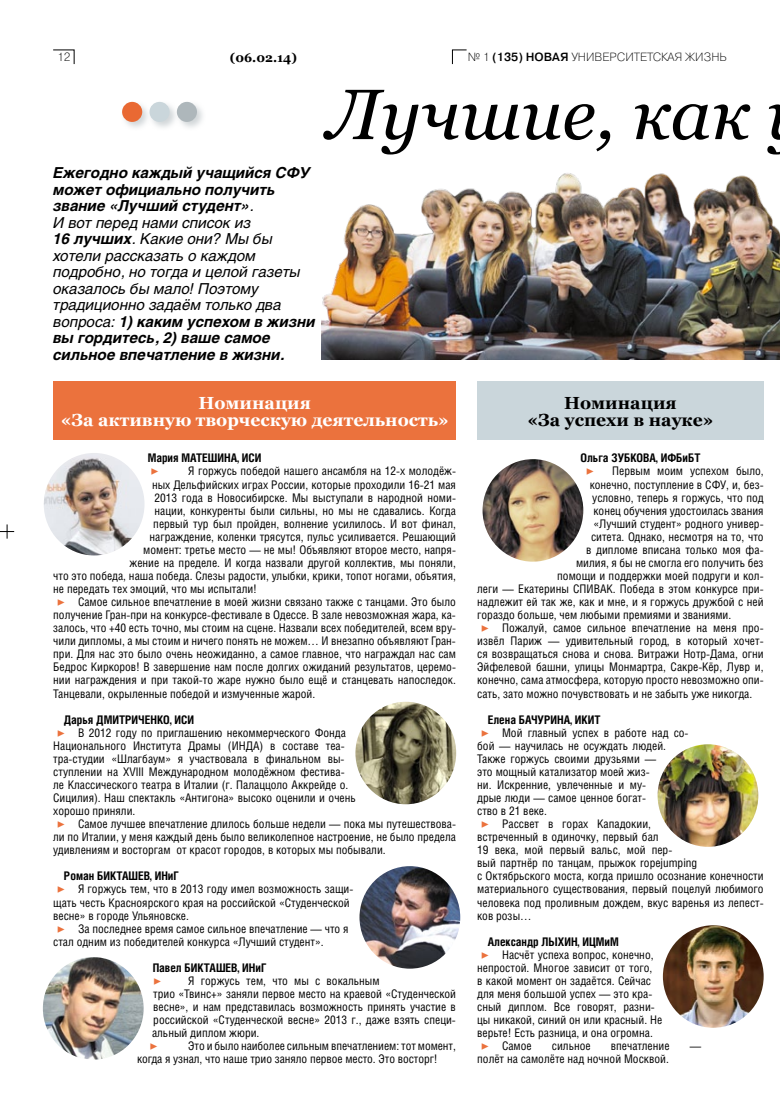
<style>
.page{position:relative;width:780px;height:1095px;background:#fff}
.page>*{position:absolute;margin:0;border:0;box-sizing:border-box;transform-origin:0 0}
.t1{font:italic 71.12px "Georgia";color:#000}
.t2{font:700 17.5px/17.5px "Georgia";color:#fff;text-align:center}
.t3{font:700 17.5px/17.5px "Georgia";color:#000;text-align:center}
.t4{font:italic 700 15px/16.5px "Helios C";color:#000}
.t5{font:13.75px "Minion Pro";color:#eb723d}
.t6{font:700 12.5px "Georgia";color:#000}
.t7{font:11.88px/13px "Helios Cond C";color:#000}
.t8{font:700 11.88px "Helios Cond C";color:#000}
.t9{font:11.88px "Pragmatica Light C";color:#000}
.s1{font-weight:700}
.s2{font-weight:400}
.s3{font-family:"Minion Pro";font-size:13.75px;color:#eb723d}
</style>
<div class="page">
<img style="left:321px;top:173px;width:459px;height:187px">
<div style="left:120px;top:100px;width:31px;height:31px;background:#aeb7bb;opacity:.56"></div>
<div style="left:122px;top:102px;width:20px;height:20px;background:#e96933;border-radius:50%"></div>
<div style="left:147px;top:100px;width:32px;height:31px;background:#aeb7bb;opacity:.56"></div>
<div style="left:149px;top:102px;width:21px;height:20px;background:#cad6db;border-radius:50%"></div>
<div style="left:175px;top:100px;width:31px;height:31px;background:#aeb7bb;opacity:.56"></div>
<div style="left:177px;top:102px;width:20px;height:20px;background:#aeb7bb;border-radius:50%"></div>
<div style="left:477px;top:381px;width:286px;height:59px;background:#cad6db"></div>
<div style="left:53px;top:381px;width:403px;height:59px;background:#eb723d"></div>
<img style="left:355px;top:702px;width:101px;height:102px">
<img style="left:482px;top:459px;width:101px;height:103px">
<img style="left:44px;top:453px;width:100px;height:102px">
<img style="left:359px;top:866px;width:101px;height:103px">
<img style="left:657px;top:744px;width:101px;height:103px">
<img style="left:662px;top:925px;width:101px;height:103px">
<img style="left:43px;top:957px;width:101px;height:103px">
<svg style="left:452px;top:49px;width:15px;height:16px"></svg>
<svg style="left:0;top:524px;width:14px;height:15px"></svg>
<svg style="left:53px;top:49px;width:22px;height:16px"></svg>
<p class="t9" style="left:57px;top:51px;width:15px">12</p>
<p class="t6" style="left:230px;top:49px;width:69px">(06.02.14)</p>
<p class="t9" style="left:467px;top:51px;width:260px">№ 1 <span class="s1">(135) НОВАЯ</span> УНИВЕРСИТЕТСКАЯ ЖИЗНЬ</p>
<h1 class="t1" style="left:327px;top:70px;width:424px">Лучшие, как</h1>
<p class="t4" style="left:53px;top:165px;width:264px">Ежегодно каждый учащийся СФУ может официально получить звание «Лучший студент»<span class="s2">.<br>И вот перед нами список из<br></span>16 лучших<span class="s2">. Какие они? Мы бы хотели рассказать о каждом подробно, но тогда и целой газеты оказалось бы мало! Поэтому традиционно задаём только два вопроса:</span> 1) каким успехом в жизни вы гордитесь, 2) ваше самое сильное впечатление в жизни.</p>
<h2 class="t2" style="left:61px;top:394px;width:389px">Номинация<br>«За активную творческую деятельность»</h2>
<p class="t8" style="left:148px;top:451px;width:42px">Мария МАТЕШИНА</p>
<p class="t8" style="left:237px;top:451px;width:12px">, ИСИ</p>
<p class="t5" style="left:151px;top:462px;width:10px">▶</p>
<p class="t7" style="left:188px;top:464px;width:269px">Я горжусь победой нашего ансамбля на 12-х молодёж-</p>
<p class="t7" style="left:152px;top:478px;width:305px">ных Дельфийских играх России, которые проходили 16-21 мая</p>
<p class="t7" style="left:154px;top:491px;width:303px">2013 года в Новосибирске. Мы выступали в народной номи-</p>
<p class="t7" style="left:154px;top:504px;width:303px">нации, конкуренты были сильны, но мы не сдавались. Когда</p>
<p class="t7" style="left:153px;top:517px;width:304px">первый тур был пройден, волнение усилилось. И вот финал,</p>
<p class="t7" style="left:149px;top:530px;width:308px">награждение, коленки трясутся, пульс усиливается. Решающий</p>
<p class="t7" style="left:143px;top:543px;width:314px">момент: третье место — не мы! Объявляют второе место, напря-</p>
<p class="t7" style="left:129px;top:556px;width:328px">жение на пределе. И когда назвали другой коллектив, мы поняли,</p>
<p class="t7" style="left:53px;top:569px;width:404px">что это победа, наша победа. Слезы радости, улыбки, крики, топот ногами, объятия,</p>
<p class="t7" style="left:53px;top:582px;width:205px">не передать тех эмоций, что мы испытали!</p>
<p class="t7" style="left:57px;top:595px;width:400px"><span class="s3">▶</span> Самое сильное впечатление в моей жизни связано также с танцами. Это было</p>
<p class="t7" style="left:53px;top:608px;width:404px">получение Гран-при на конкурсе-фестивале в Одессе. В зале невозможная жара, ка-</p>
<p class="t7" style="left:53px;top:621px;width:404px">залось, что +40 есть точно, мы стоим на сцене. Назвали всех победителей, всем вру-</p>
<p class="t7" style="left:53px;top:634px;width:404px">чили дипломы, а мы стоим и ничего понять не можем… И внезапно объявляют Гран-</p>
<p class="t7" style="left:53px;top:647px;width:404px">при. Для нас это было очень неожиданно, а самое главное, что награждал нас сам</p>
<p class="t7" style="left:53px;top:660px;width:404px">Бедрос Киркоров! В завершение нам после долгих ожиданий результатов, церемо-</p>
<p class="t7" style="left:53px;top:673px;width:404px">нии награждения и при такой-то жаре нужно было ещё и станцевать напоследок.</p>
<p class="t7" style="left:53px;top:687px;width:263px">Танцевали, окрыленные победой и измученные жарой.</p>
<p class="t8" style="left:64px;top:712px;width:41px">Дарья ДМИТ</p>
<p class="t8" style="left:125px;top:712px;width:14px">РИЧЕНКО</p>
<p class="t7" style="left:53px;top:713px;width:404px;text-indent:117px"><span class="s1">, ИСИ<br></span><span class="s3">▶</span> В 2012 году по приглашению некоммерческого Фонда<br>Национального Института Драмы (ИНДА) в составе теа-<br>тра-студии «Шлагбаум» я участвовала в финальном вы-<br>ступлении на XVIII Международном молодёжном фестива-<br>ле Классического театра в Италии (г. Палаццоло Аккрейде о.<br>Сицилия). Наш спектакль «Антигона» высоко оценили и очень<br>хорошо приняли.<br><span class="s3">▶</span> Самое лучшее впечатление длилось больше недели — пока мы путешествова&shy;ли по Италии, у меня каждый день было великолепное настроение, не было предела удивлениям и восторгам от красот городов, в которых мы побывали.</p>
<p class="t8" style="left:64px;top:869px;width:41px">Роман БИКТАШЕВ</p>
<p class="t7" style="left:53px;top:869px;width:301px;text-indent:97px"><span class="s1">, ИНиГ<br></span><span class="s3">▶</span> Я горжусь тем, что в 2013 году имел возможность защи&shy;щать честь Красноярского края на российской «Студенческой весне» в городе Ульяновске.<br><span class="s3">▶</span> За последнее время самое сильное впечатление — что я стал одним из победителей конкурса «Лучший студент».</p>
<p class="t8" style="left:153px;top:960px;width:40px">Павел БИКТАШЕВ</p>
<p class="t8" style="left:237px;top:960px;width:30px">, ИНиГ</p>
<p class="t5" style="left:153px;top:971px;width:10px">▶</p>
<p class="t7" style="left:152px;top:974px;width:305px;text-indent:36px">Я горжусь тем, что мы с вокальным<br>трио «Твинс+» заняли первое место на краевой «Студенческой весне», и нам представилась возможность принять участие в российской «Студенческой весне» 2013 г., даже взять специ&shy;альный диплом жюри.</p>
<p class="t5" style="left:149px;top:1037px;width:10px">▶</p>
<p class="t7" style="left:137px;top:1039px;width:320px;text-indent:51px">Это и было наиболее сильным впечатлением: тот момент, когда я узнал, что наше трио заняло первое место. Это восторг!</p>
<h2 class="t3" style="left:527px;top:394px;width:187px">Номинация<br>«За успехи в науке»</h2>
<p class="t8" style="left:580px;top:451px;width:45px">Ольга ЗУБКОВА</p>
<p class="t8" style="left:656px;top:451px;width:40px">, ИФБиБТ</p>
<p class="t5" style="left:585px;top:462px;width:10px">▶</p>
<p class="t7" style="left:612px;top:464px;width:153px">Первым моим успехом было,</p>
<p class="t7" style="left:589px;top:478px;width:175px">конечно, поступление в СФУ, и, без-</p>
<p class="t7" style="left:592px;top:491px;width:173px">условно, теперь я горжусь, что под</p>
<p class="t7" style="left:593px;top:504px;width:171px">конец обучения удостоилась звания</p>
<p class="t7" style="left:593px;top:517px;width:172px">«Лучший студент» родного универ-</p>
<p class="t7" style="left:591px;top:530px;width:174px">ситета. Однако, несмотря на то, что</p>
<p class="t7" style="left:586px;top:543px;width:179px">в дипломе вписана только моя фа-</p>
<p class="t7" style="left:576px;top:556px;width:189px">милия, я бы не смогла его получить без</p>
<p class="t7" style="left:557px;top:569px;width:208px">помощи и поддержки моей подруги и кол-</p>
<p class="t7" style="left:477px;top:582px;width:288px">леги — Екатерины СПИВАК. Победа в этом конкурсе при-</p>
<p class="t7" style="left:477px;top:595px;width:288px">надлежит ей так же, как и мне, и я горжусь дружбой с ней</p>
<p class="t7" style="left:477px;top:608px;width:255px">гораздо больше, чем любыми премиями и званиями.</p>
<p class="t7" style="left:480px;top:621px;width:284px"><span class="s3">▶</span> Пожалуй, самое сильное впечатление на меня про-</p>
<p class="t7" style="left:477px;top:634px;width:288px">извёл Париж — удивительный город, в который хочет-</p>
<p class="t7" style="left:477px;top:647px;width:288px">ся возвращаться снова и снова. Витражи Нотр-Дама, огни</p>
<p class="t7" style="left:477px;top:660px;width:288px">Эйфелевой башни, улицы Монмартра, Сакре-Кёр, Лувр и,</p>
<p class="t7" style="left:477px;top:673px;width:288px">конечно, сама атмосфера, которую просто невозможно опи-</p>
<p class="t7" style="left:477px;top:687px;width:276px">сать, зато можно почувствовать и не забыть уже никогда.</p>
<p class="t8" style="left:488px;top:712px;width:39px">Елена БАЧУ</p>
<p class="t7" style="left:477px;top:713px;width:288px;text-indent:67px"><span class="s1">РИНА, ИКИТ<br></span><span class="s3">▶</span> Мой главный успех в работе над со-<br>бой — научилась не осуждать людей.<br>Также горжусь своими друзьями —<br>это мощный катализатор моей жиз-<br>ни. Искренние, увлеченные и му-<br>дрые люди — самое ценное богат-<br>ство в 21 веке.<br><span class="s3">▶</span> Рассвет в горах Кападокии,<br>встреченный в одиночку, первый бал<br>19 века, мой первый вальс, мой пер-<br>вый партнёр по танцам, прыжок ropejumping<br>с Октябрьского моста, когда пришло осознание конечности материального существования, первый поцелуй любимого человека под проливным дождем, вкус варенья из лепест&shy;ков розы…</p>
<p class="t7" style="left:477px;top:935px;width:186px;text-indent:11px"><span class="s1">Александр ЛЫХИН, ИЦМиМ<br></span><span class="s3">▶</span> Насчёт успеха вопрос, конечно, непростой. Многое зависит от того,<br>в какой момент он задаётся. Сейчас для меня большой успех — это кра&shy;сный диплом. Все говорят, разни&shy;цы никакой, синий он или красный. Не верьте! Есть разница, и она огромна. <span class="s3">▶</span> Самое</p>
<p class="t7" style="left:552px;top:1039px;width:40px">сильное</p>
<p class="t7" style="left:610px;top:1039px;width:60px">впечатление</p>
<p class="t7" style="left:689px;top:1039px;width:13px">—</p>
<p class="t7" style="left:477px;top:1052px;width:193px">полёт на самолёте над ночной Москвой.</p>
</div>
